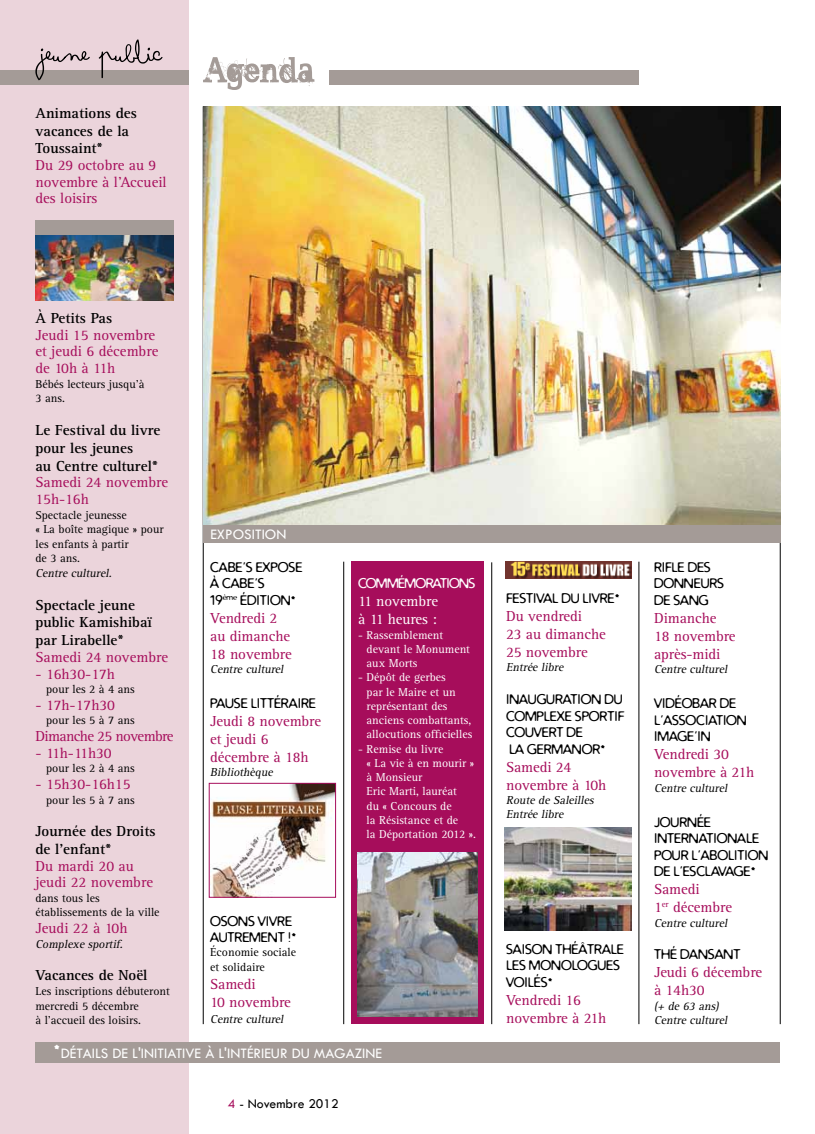
<style>
.page{position:relative;width:815px;height:1134px;background:#fff}
.page>*{position:absolute;margin:0;border:0;box-sizing:border-box;transform-origin:0 0}
.t1{font:15px/18px "Rotis Serif";letter-spacing:-.005em;color:#a60d5b}
.t2{font:700 15px/17.9px "Rotis Serif";color:#000}
.t3{font:15px "Tw Cen";color:#fff}
.t4{font:15px/18px "Rotis Serif";letter-spacing:-.005em;color:#fff}
.t5{font:15px "Rotis Serif";letter-spacing:-.04em;color:#a60d5b}
.t6{font:13.75px/16.5px "Distro";color:#000}
.t7{font:13.75px "Tw Cen";color:#000}
.t8{font:13.75px "Distro";color:#fff}
.t9{font:11.88px/14.6px "Rotis Serif";color:#000}
.t10{font:11.88px/14.2px "Rotis Serif";color:#fff}
.t11{font:italic 11.88px/14.2px "Rotis Serif";color:#000}
.s1{font-family:"Distro";font-size:18.75px}
.s2{color:#a60d5b}
</style>
<div class="page">
<div style="left:351px;top:562px;width:133px;height:462px;background:#a60d5b"></div>
<div style="left:0;top:0;width:189px;height:1134px;background:#ebd4db"></div>
<hr style="left:492px;top:562px;width:1px;height:462px;background:#000">
<hr style="left:343px;top:562px;width:1px;height:462px;background:#000">
<svg style="left:203px;top:57px;width:111px;height:33px"></svg>
<hr style="left:639px;top:562px;width:1px;height:462px;background:#000">
<hr style="left:780px;top:108px;width:1px;height:916px;background:#000">
<hr style="left:203px;top:106px;width:1px;height:918px;background:#000">
<div style="left:330px;top:70px;width:309px;height:14px;background:#a49b97"></div>
<div style="left:0;top:71px;width:189px;height:14px;background:#a49b97"></div>
<svg style="left:35px;top:39px;width:128px;height:41px"></svg>
<div style="left:35px;top:1042px;width:745px;height:21px;background:#a49b97"></div>
<img style="left:203px;top:106px;width:577px;height:419px">
<div style="left:203px;top:525px;width:577px;height:18px;background:#a49b97"></div>
<img style="left:211px;top:785px;width:123px;height:110px">
<div style="left:209px;top:783px;width:127px;height:114px;border:1px solid #a60d5b"></div>
<img style="left:357px;top:853px;width:121px;height:163px">
<img style="left:505px;top:562px;width:127px;height:17px">
<img style="left:505px;top:827px;width:126px;height:103px">
<img style="left:35px;top:235px;width:139px;height:66px">
<div style="left:35px;top:221px;width:139px;height:14px;background:#a49b97"></div>
<p class="t2" style="left:35px;top:104px;width:103px">Animations des vacances de la<br>Toussaint*</p>
<p class="t1" style="left:35px;top:157px;width:133px;line-height:16.6px">Du 29 octobre au 9 novembre à l’Accueil des loisirs</p>
<p class="t2" style="left:35px;top:310px;width:78px">À Petits Pas</p>
<p class="t1" style="left:35px;top:327px;width:124px;line-height:16.6px">Jeudi 15 novembre et jeudi 6 décembre de 10h à 11h</p>
<p class="t9" style="left:35px;top:377px;width:110px">Bébés lecteurs jusqu’à<br>3 ans.</p>
<p class="t2" style="left:35px;top:421px;width:127px">Le Festival du livre pour les jeunes<br>au Centre culturel*</p>
<p class="t1" style="left:35px;top:474px;width:134px;line-height:16.6px">Samedi 24 novembre<br>15h-16h</p>
<p class="t9" style="left:35px;top:508px;width:130px">Spectacle jeunesse<br>« La boîte magique » pour les enfants à partir<br>de 3 ans.</p>
<p class="t11" style="left:35px;top:566px;width:80px">Centre culturel.</p>
<p class="t2" style="left:35px;top:596px;width:118px">Spectacle jeune public Kamishibaï par Lirabelle*</p>
<p class="t1" style="left:35px;top:648px;width:134px">Samedi 24 novembre</p>
<p class="t1" style="left:35px;top:665px;width:81px">- 16h30-17h</p>
<p class="t9" style="left:46px;top:682px;width:90px">pour les 2 à 4 ans</p>
<p class="t1" style="left:35px;top:696px;width:81px">- 17h-17h30</p>
<p class="t9" style="left:46px;top:713px;width:90px">pour les 5 à 7 ans</p>
<p class="t5" style="left:35px;top:727px;width:140px">Dimanche 25 novembre</p>
<p class="t1" style="left:35px;top:744px;width:78px">- 11h-11h30</p>
<p class="t9" style="left:46px;top:761px;width:90px">pour les 2 à 4 ans</p>
<p class="t1" style="left:35px;top:775px;width:97px">- 15h30-16h15</p>
<p class="t9" style="left:46px;top:793px;width:90px">pour les 5 à 7 ans</p>
<p class="t2" style="left:35px;top:822px;width:122px">Journée des Droits de l’enfant*</p>
<p class="t1" style="left:35px;top:858px;width:119px;line-height:16.6px">Du mardi 20 au jeudi 22 novembre</p>
<p class="t9" style="left:35px;top:891px;width:126px">dans tous les établissements de la ville</p>
<p class="t1" style="left:35px;top:919px;width:94px">Jeudi 22 à 10h</p>
<p class="t11" style="left:35px;top:937px;width:91px">Complexe sportif.</p>
<p class="t2" style="left:35px;top:967px;width:114px">Vacances de Noël</p>
<p class="t9" style="left:35px;top:984px;width:136px">Les inscriptions débuteront mercredi 5 décembre<br>à l’accueil des loisirs.</p>
<p class="t3" style="left:53px;top:1045px;width:24px"><span class="s1">*</span>DÉTAIL</p>
<p class="t3" style="left:101px;top:1045px;width:47px">S DE L'INITIATIVE</p>
<p class="t3" style="left:205px;top:1045px;width:30px">À L'INTÉRIEUR</p>
<p class="t3" style="left:292px;top:1045px;width:32px">DU MAGAZINE</p>
<p class="t3" style="left:210px;top:525px;width:78px">EXPOSITION</p>
<p class="t6" style="left:210px;top:559px;width:94px">CABE’S EXPOSE<br>À CABE’S<br>19<sup>ÈME</sup> ÉDITION*</p>
<p class="t1" style="left:210px;top:609px;width:83px">Vendredi 2 au dimanche<br>18 novembre</p>
<p class="t11" style="left:210px;top:662px;width:77px">Centre culturel</p>
<p class="t6" style="left:210px;top:694px;width:16px">PAUSE</p>
<p class="t6" style="left:251px;top:694px;width:8px">LITTÉRAIRE</p>
<p class="t1" style="left:210px;top:712px;width:112px">Jeudi 8 novembre et jeudi 6 décembre à 18h</p>
<p class="t11" style="left:210px;top:765px;width:67px">Bibliothèque</p>
<p class="t8" style="left:358px;top:575px;width:18px">COMMÉMORATIONS</p>
<p class="t4" style="left:358px;top:593px;width:81px">11 novembre à 11 heures :</p>
<p class="t10" style="left:367px;top:628px;width:105px;text-indent:-8px">- Rassemblement devant le Monument aux Morts</p>
<p class="t10" style="left:367px;top:671px;width:107px;text-indent:-8px">- Dépôt de gerbes<br>par le Maire et un représentant des anciens combattants, allocutions officielles</p>
<p class="t10" style="left:367px;top:742px;width:111px;text-indent:-8px">- Remise du livre<br>« La vie à en mourir » à Monsieur<br>Eric Marti, lauréat<br>du « Concours de<br>la Résistance et de<br>la Déportation 2012 ».</p>
<p class="t6" style="left:210px;top:912px;width:20px">OSONS</p>
<p class="t6" style="left:258px;top:912px;width:28px">VIVRE</p>
<p class="t6" style="left:210px;top:929px;width:10px">AUTREMENT</p>
<p class="t6" style="left:288px;top:929px;width:11px">!*</p>
<p class="t9" style="left:210px;top:946px;width:87px;line-height:14.2px">Économie sociale et solidaire</p>
<p class="t1" style="left:210px;top:975px;width:82px">Samedi<br>10 novembre</p>
<p class="t11" style="left:210px;top:1012px;width:77px">Centre culturel</p>
<p class="t7" style="left:228px;top:1095px;width:112px"><span class="s2">4</span> - NOVEMBRE 2012</p>
<p class="t6" style="left:506px;top:590px;width:116px">FESTIVAL DU LIVRE*</p>
<p class="t1" style="left:506px;top:607px;width:101px">Du vendredi<br>23 au dimanche<br>25 novembre</p>
<p class="t11" style="left:506px;top:661px;width:61px">Entrée libre</p>
<p class="t6" style="left:506px;top:691px;width:13px">INAUGURATION</p>
<p class="t6" style="left:604px;top:691px;width:10px">DU</p>
<p class="t6" style="left:506px;top:707px;width:18px">COMPLEXE</p>
<p class="t6" style="left:575px;top:707px;width:9px">SPORTIF</p>
<p class="t6" style="left:506px;top:724px;width:10px">COU</p>
<p class="t6" style="left:534px;top:724px;width:17px">VERT</p>
<p class="t6" style="left:567px;top:724px;width:9px">DE</p>
<p class="t6" style="left:509px;top:740px;width:38px">LA GERMANOR</p>
<p class="t6" style="left:600px;top:740px;width:7px">*</p>
<p class="t1" style="left:506px;top:758px;width:102px">Samedi 24 novembre à 10h</p>
<p class="t11" style="left:506px;top:793px;width:92px">Route de Saleilles<br>Entrée libre</p>
<p class="t6" style="left:506px;top:940px;width:16px">SAISON</p>
<p class="t6" style="left:556px;top:940px;width:41px">THÉÂTRALE</p>
<p class="t6" style="left:506px;top:957px;width:33px">LES MONOLOGUES<br>VOILÉS</p>
<p class="t6" style="left:548px;top:973px;width:7px">*</p>
<p class="t1" style="left:506px;top:991px;width:102px">Vendredi 16 novembre à 21h</p>
<p class="t6" style="left:654px;top:559px;width:15px">RIFLE</p>
<p class="t6" style="left:688px;top:559px;width:9px">DES</p>
<p class="t6" style="left:654px;top:575px;width:37px">DONNEURS<br>DE SANG</p>
<p class="t1" style="left:654px;top:609px;width:83px">Dimanche<br>18 novembre après-midi</p>
<p class="t11" style="left:654px;top:662px;width:77px">Centre culturel</p>
<p class="t6" style="left:654px;top:695px;width:9px">VIDÉO</p>
<p class="t6" style="left:692px;top:695px;width:37px">BAR DE</p>
<p class="t6" style="left:654px;top:712px;width:18px">L’ASSOCIATION<br>IMAGE</p>
<p class="t6" style="left:694px;top:728px;width:16px">’IN</p>
<p class="t1" style="left:654px;top:746px;width:102px">Vendredi 30 novembre à 21h</p>
<p class="t11" style="left:654px;top:781px;width:77px">Centre culturel</p>
<p class="t6" style="left:654px;top:814px;width:16px">JOURNÉE<br>INTERNATIONALE<br>POUR</p>
<p class="t6" style="left:692px;top:847px;width:18px">L’ABOLITION</p>
<p class="t6" style="left:654px;top:863px;width:37px">DE L’ESCLA</p>
<p class="t6" style="left:718px;top:863px;width:39px">VAGE *</p>
<p class="t1" style="left:654px;top:881px;width:79px">Samedi<br>1<sup>er</sup> décembre</p>
<p class="t11" style="left:654px;top:916px;width:77px">Centre culturel</p>
<p class="t6" style="left:654px;top:946px;width:88px">THÉ DANSANT</p>
<p class="t1" style="left:654px;top:964px;width:110px">Jeudi 6 décembre à 14h30</p>
<p class="t11" style="left:654px;top:999px;width:77px">(+ de 63 ans)<br>Centre culturel</p>
</div>
